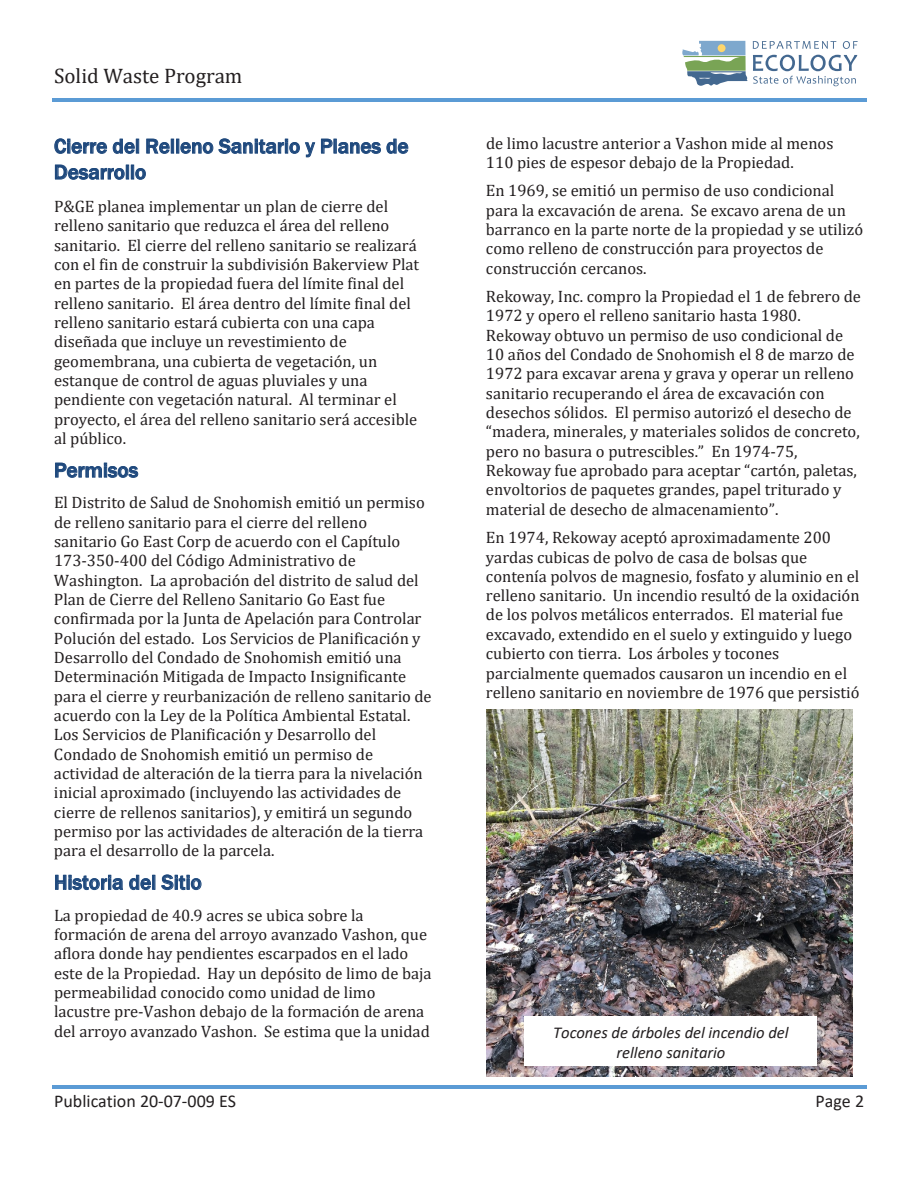
<style>
.page{position:relative;width:918px;height:1188px;background:#fff}
.page>*{position:absolute;margin:0;border:0;box-sizing:border-box;transform-origin:0 0}
.t1{font:500 21px/26px "Franklin Gothic";color:#1f497d}
.t2{font:21px "Cambria";color:#231f20}
.t3{font:18px "Calibri";color:#231f20}
.t4{font:16.5px/19.4px "Cambria";color:#231f20}
.t5{font:italic 16.5px/20.1px "Calibri";color:#231f20;text-align:center}
</style>
<div class="page">
<hr style="left:52px;top:99px;width:814px;height:3px;background:#5b9bd5">
<hr style="left:52px;top:1085px;width:814px;height:3px;background:#5b9bd5">
<svg style="left:54px;top:138px;width:53px;height:16px"></svg>
<svg style="left:113px;top:139px;width:22px;height:15px"></svg>
<div style="left:136px;top:139px;width:3px;height:14px;border:1px solid #1f497d"></div>
<svg style="left:146px;top:139px;width:24px;height:15px"></svg>
<div style="left:171px;top:139px;width:3px;height:14px;border:1px solid #1f497d"></div>
<div style="left:176px;top:139px;width:3px;height:14px;border:1px solid #1f497d"></div>
<svg style="left:180px;top:138px;width:135px;height:20px"></svg>
<svg style="left:321px;top:139px;width:87px;height:15px"></svg>
<svg style="left:55px;top:164px;width:70px;height:16px"></svg>
<div style="left:126px;top:165px;width:3px;height:14px;border:1px solid #1f497d"></div>
<div style="left:131px;top:165px;width:3px;height:14px;border:1px solid #1f497d"></div>
<svg style="left:135px;top:168px;width:11px;height:12px"></svg>
<svg style="left:55px;top:463px;width:83px;height:15px"></svg>
<svg style="left:55px;top:875px;width:68px;height:15px"></svg>
<svg style="left:129px;top:875px;width:22px;height:15px"></svg>
<div style="left:152px;top:875px;width:3px;height:15px;border:1px solid #1f497d"></div>
<svg style="left:161px;top:875px;width:41px;height:15px"></svg>
<img style="left:486px;top:709px;width:367px;height:367px">
<div style="left:525px;top:1017px;width:292px;height:49px;background:#fff"></div>
<svg style="left:682px;top:41px;width:176px;height:45px"></svg>
<p class="t2" style="left:54px;top:63px;width:190px">Solid Waste Program</p>
<p class="t1" style="left:54px;top:133px;width:356px">Cierre del Relleno Sanitario y Planes de<br>Desarrollo</p>
<p class="t4" style="left:54px;top:197px;width:367px">P&amp;GE planea implementar un plan de cierre del relleno sanitario que reduzca el área del relleno sanitario. El cierre del relleno sanitario se realizará con el fin de construir la subdivisión Bakerview Plat en partes de la propiedad fuera del límite final del relleno sanitario. El área dentro del límite final del relleno sanitario estará cubierta con una capa diseñada que incluye un revestimiento de geomembrana, una cubierta de vegetación, un estanque de control de aguas pluviales y una pendiente con vegetación natural. Al terminar el proyecto, el área del relleno sanitario será accesible al público.</p>
<p class="t1" style="left:54px;top:457px;width:86px">Permisos</p>
<p class="t4" style="left:54px;top:493px;width:379px">El Distrito de Salud de Snohomish emitió un permiso de relleno sanitario para el cierre del relleno sanitario Go East Corp de acuerdo con el Capítulo 173-350-400 del Código Administrativo de Washington. La aprobación del distrito de salud del Plan de Cierre del Relleno Sanitario Go East fue confirmada por la Junta de Apelación para Controlar Polución del estado. Los Servicios de Planificación y Desarrollo del Condado de Snohomish emitió una Determinación Mitigada de Impacto Insignificante para el cierre y reurbanización de relleno sanitario de acuerdo con la Ley de la Política Ambiental Estatal.<br>Los Servicios de Planificación y Desarrollo del Condado de Snohomish emitió un permiso de actividad de alteración de la tierra para la nivelación inicial aproximado (incluyendo las actividades de cierre de rellenos sanitarios), y emitirá un segundo permiso por las actividades de alteración de la tierra para el desarrollo de la parcela.</p>
<p class="t1" style="left:54px;top:870px;width:149px">Historia del Sitio</p>
<p class="t4" style="left:54px;top:905px;width:379px">La propiedad de 40.9 acres se ubica sobre la formación de arena del arroyo avanzado Vashon, que aflora donde hay pendientes escarpados en el lado este de la Propiedad. Hay un depósito de limo de baja permeabilidad conocido como unidad de limo lacustre pre-Vashon debajo de la formación de arena del arroyo avanzado Vashon. Se estima que la unidad</p>
<p class="t4" style="left:486px;top:133px;width:349px">de limo lacustre anterior a Vashon mide al menos<br>110 pies de espesor debajo de la Propiedad.</p>
<p class="t4" style="left:486px;top:181px;width:379px">En 1969, se emitió un permiso de uso condicional para la excavación de arena. Se excavo arena de un barranco en la parte norte de la propiedad y se utilizó como relleno de construcción para proyectos de construcción cercanos.</p>
<p class="t4" style="left:486px;top:287px;width:377px">Rekoway, Inc. compro la Propiedad el 1 de febrero de 1972 y opero el relleno sanitario hasta 1980.<br>Rekoway obtuvo un permiso de uso condicional de 10 años del Condado de Snohomish el 8 de marzo de 1972 para excavar arena y grava y operar un relleno sanitario recuperando el área de excavación con desechos sólidos. El permiso autorizó el desecho de “madera, minerales, y materiales solidos de concreto, pero no basura o putrescibles.” En 1974-75, Rekoway fue aprobado para aceptar “cartón, paletas, envoltorios de paquetes grandes, papel triturado y material de desecho de almacenamiento”.</p>
<p class="t4" style="left:486px;top:528px;width:375px">En 1974, Rekoway aceptó aproximadamente 200 yardas cubicas de polvo de casa de bolsas que contenía polvos de magnesio, fosfato y aluminio en el relleno sanitario. Un incendio resultó de la oxidación de los polvos metálicos enterrados. El material fue excavado, extendido en el suelo y extinguido y luego cubierto con tierra. Los árboles y tocones parcialmente quemados causaron un incendio en el relleno sanitario en noviembre de 1976 que persistió</p>
<p class="t5" style="left:553px;top:1022px;width:237px">Tocones de árboles del incendio del relleno sanitario</p>
<p class="t3" style="left:54px;top:1089px;width:184px">Publication 20-07-009 ES</p>
<p class="t3" style="left:815px;top:1089px;width:50px">Page 2</p>
</div>
